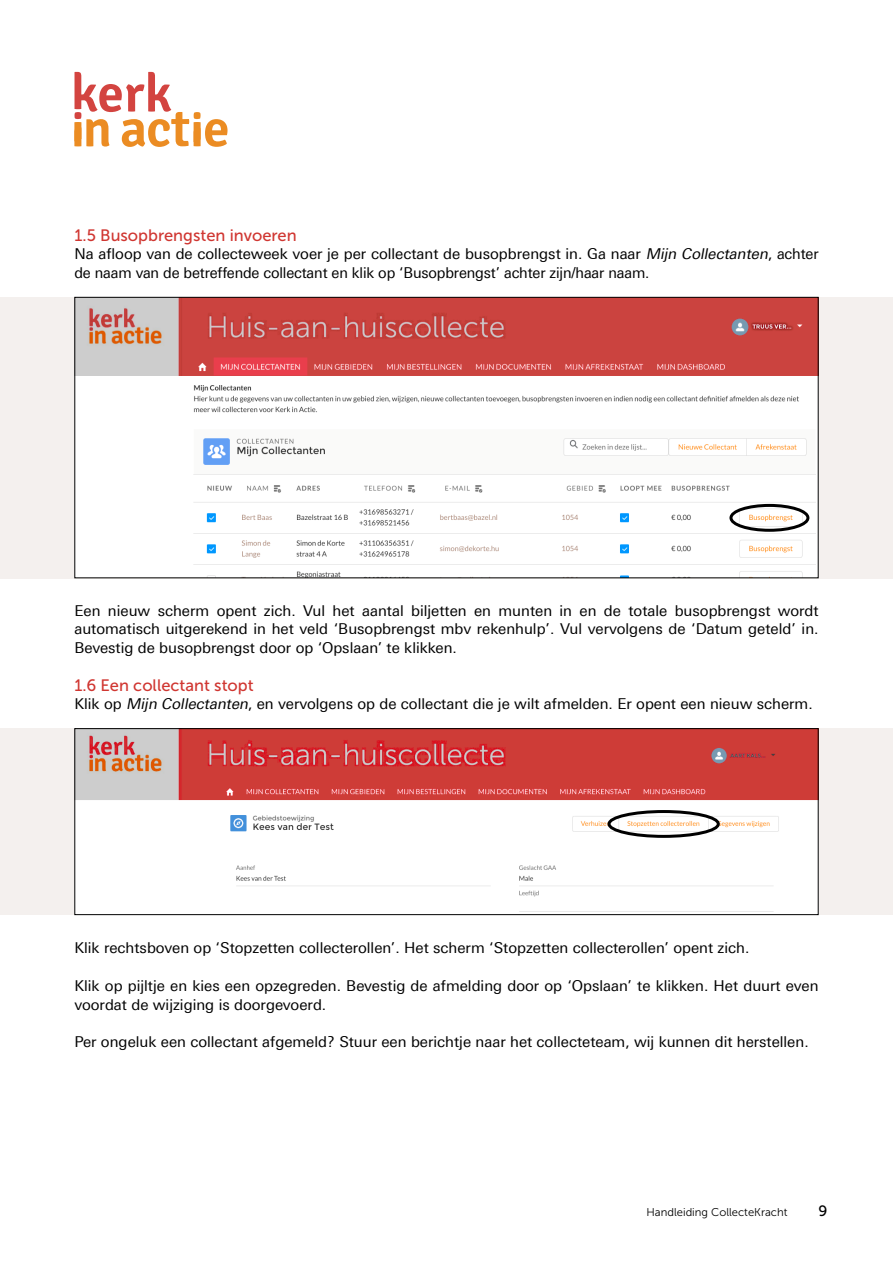
<style>
.page{position:relative;width:893px;height:1263px;background:#fff}
.page>*{position:absolute;margin:0;border:0;box-sizing:border-box;transform-origin:0 0}
.t1{font:16.5px "Museo Sans 500";color:#d03631}
.t2{font:15px/18.8px "Linotype Univers 430";color:#000}
.t3{font:15px "Museo Sans 500";color:#000}
.t4{font:11.25px "Museo Sans 300";color:#000}
.s1{font-style:italic}
</style>
<div class="page">
<div style="left:0;top:297px;width:893px;height:281px;background:#f4f0ee"></div>
<svg style="left:74px;top:72px;width:153px;height:75px"></svg>
<img style="left:76px;top:299px;width:741px;height:277px">
<div style="left:729px;top:504px;width:80px;height:28px;border:3px solid #000;border-radius:50%"></div>
<div style="left:0;top:728px;width:893px;height:187px;background:#f4f0ee"></div>
<img style="left:76px;top:730px;width:741px;height:183px">
<div style="left:74px;top:728px;width:745px;height:187px;border:1px solid #000"></div>
<div style="left:608px;top:810px;width:112px;height:28px;border:3px solid #000;border-radius:50%"></div>
<p class="t1" style="left:74px;top:226px;width:224px">1.5 Busopbrengsten invoeren</p>
<p class="t2" style="left:74px;top:245px;width:746px">Na afloop van de collecteweek voer je per collectant de busopbrengst in. Ga naar <span class="s1">Mijn Collectanten</span>, achter de naam van de betreffende collectant en klik op ‘Busopbrengst’ achter zijn/haar naam.</p>
<p class="t2" style="left:74px;top:601px;width:746px;text-align:justify">Een nieuw scherm opent zich. Vul het aantal biljetten en munten in en de totale busopbrengst wordt automatisch uitgerekend in het veld ‘Busopbrengst mbv rekenhulp’. Vul vervolgens de ‘Datum geteld’ in.<br>Bevestig de busopbrengst door op ‘Opslaan’ te klikken.</p>
<p class="t1" style="left:74px;top:676px;width:181px">1.6 Een collectant stopt</p>
<p class="t2" style="left:74px;top:695px;width:740px">Klik op <span class="s1">Mijn Collectanten</span>, en vervolgens op de collectant die je wilt afmelden. Er opent een nieuw scherm.</p>
<p class="t2" style="left:74px;top:938px;width:676px">Klik rechtsboven op ‘Stopzetten collecterollen’. Het scherm ‘Stopzetten collecterollen’ opent zich.</p>
<p class="t2" style="left:74px;top:976px;width:746px">Klik op pijltje en kies een opzegreden. Bevestig de afmelding door op ‘Opslaan’ te klikken. Het duurt even voordat de wijziging is doorgevoerd.</p>
<p class="t2" style="left:74px;top:1032px;width:736px">Per ongeluk een collectant afgemeld? Stuur een berichtje naar het collecteteam, wij kunnen dit herstellen.</p>
<p class="t4" style="left:646px;top:1206px;width:143px">Handleiding CollecteKracht</p>
<p class="t3" style="left:819px;top:1202px;width:10px">9</p>
</div>
